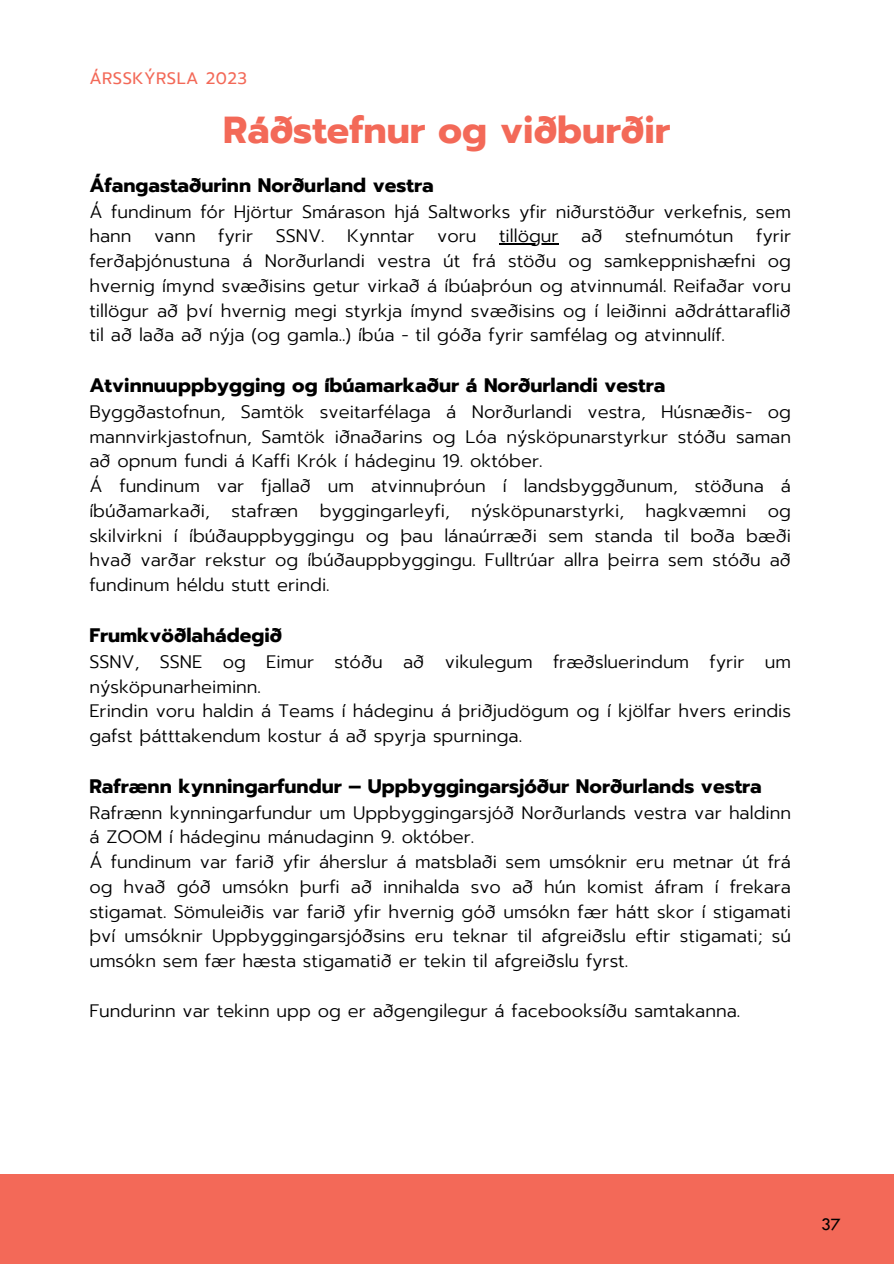
<style>
.page{position:relative;width:894px;height:1264px;background:#fff}
.page>*{position:absolute;margin:0;border:0;box-sizing:border-box;transform-origin:0 0}
.t1{font:700 37.5px "Prompt";color:#f36958}
.t2{font:700 19.5px "Prompt";color:#000}
.t3{font:300 18px/24.8px "Prompt";color:#000}
.t4{font:18px "Tw Cen";color:#000}
.t5{font:16.5px "Prompt";letter-spacing:.03em;color:#f36958}
</style>
<div class="page">
<div style="left:0;top:1174px;width:893px;height:89px;background:#f36958"></div>
<hr style="left:499px;top:243px;width:59px;height:1px;background:#000">
<p class="t5" style="left:89px;top:66px;width:159px">ÁRSSKÝRSLA 2023</p>
<h1 class="t1" style="left:223px;top:102px;width:448px">Ráðstefnur og viðburðir</h1>
<p class="t2" style="left:89px;top:170px;width:346px">Áfangastaðurinn Norðurland vestra</p>
<p class="t3" style="left:89px;top:199px;width:703px">Á fundinum fór Hjörtur Smárason hjá Saltworks yfir niðurstöður verkefnis, sem hann</p>
<p class="t3" style="left:89px;top:224px;width:703px;text-align:justify;text-indent:666px">fyrir ferðaþjónustuna á Norðurlandi vestra út frá stöðu og samkeppnishæfni og hvernig ímynd svæðisins getur virkað á íbúaþróun og atvinnumál. Reifaðar voru tillögur að því hvernig megi styrkja ímynd svæðisins og í leiðinni aðdráttaraflið til að laða að nýja (og gamla..) íbúa - til góða fyrir samfélag og atvinnulíf.</p>
<p class="t2" style="left:89px;top:371px;width:577px">Atvinnuuppbygging og íbúamarkaður á Norðurlandi vestra</p>
<p class="t3" style="left:89px;top:399px;width:703px">Byggðastofnun, Samtök sveitarfélaga á Norðurlandi vestra, Húsnæðis- og mannvirkjastofnun, Samtök iðnaðarins og Lóa nýsköpunarstyrkur stóðu saman að opnum fundi á Kaffi Krók í hádeginu 19. október.<br>Á fundinum var fjallað um atvinnuþróun í landsbyggðunum, stöðuna á íbúðamarkaði, stafræn byggingarleyfi, nýsköpunarstyrki, hagkvæmni og skilvirkni í íbúðauppbyggingu og þau lánaúrræði sem standa til boða bæði hvað varðar rekstur og íbúðauppbyggingu. Fulltrúar allra þeirra sem stóðu að fundinum héldu stutt erindi.</p>
<p class="t2" style="left:89px;top:620px;width:194px">Frumkvöðlahádegið</p>
<p class="t3" style="left:89px;top:649px;width:703px">SSNV, SSNE og Eimur stóðu að vikulegum fræðsluerindum fyrir um nýsköpunarheiminn.<br>Erindin voru haldin á Teams í hádeginu á þriðjudögum og í kjölfar hvers erindis gafst þátttakendum kostur á að spyrja spurninga.</p>
<p class="t2" style="left:89px;top:771px;width:673px">Rafrænn kynningarfundur – Uppbyggingarsjóður Norðurlands vestra</p>
<p class="t3" style="left:89px;top:800px;width:703px">Rafrænn kynningarfundur um Uppbyggingarsjóð Norðurlands vestra var haldinn á ZOOM í hádeginu mánudaginn 9. október.<br>Á fundinum var farið yfir áherslur á matsblaði sem umsóknir eru metnar út frá og hvað góð umsókn þurfi að innihalda svo að hún komist áfram í frekara stigamat. Sömuleiðis var farið yfir hvernig góð umsókn fær hátt skor í stigamati því umsóknir Uppbyggingarsjóðsins eru teknar til afgreiðslu eftir stigamati; sú umsókn sem fær hæsta stigamatið er tekin til afgreiðslu fyrst.</p>
<p class="t3" style="left:89px;top:998px;width:652px">Fundurinn var tekinn upp og er aðgengilegur á facebooksíðu samtakanna.</p>
<p class="t3" style="left:154px;top:224px;width:43px">vann</p>
<p class="t3" style="left:218px;top:224px;width:36px">fyrir</p>
<p class="t3" style="left:276px;top:224px;width:50px">SSNV.</p>
<p class="t3" style="left:347px;top:224px;width:69px">Kynntar</p>
<p class="t3" style="left:437px;top:224px;width:41px">voru</p>
<p class="t3" style="left:499px;top:224px;width:61px">tillögur</p>
<p class="t3" style="left:581px;top:224px;width:23px">að</p>
<p class="t3" style="left:625px;top:224px;width:110px">stefnumótun</p>
<p class="t4" style="left:820px;top:1214px;width:21px">37</p>
</div>
